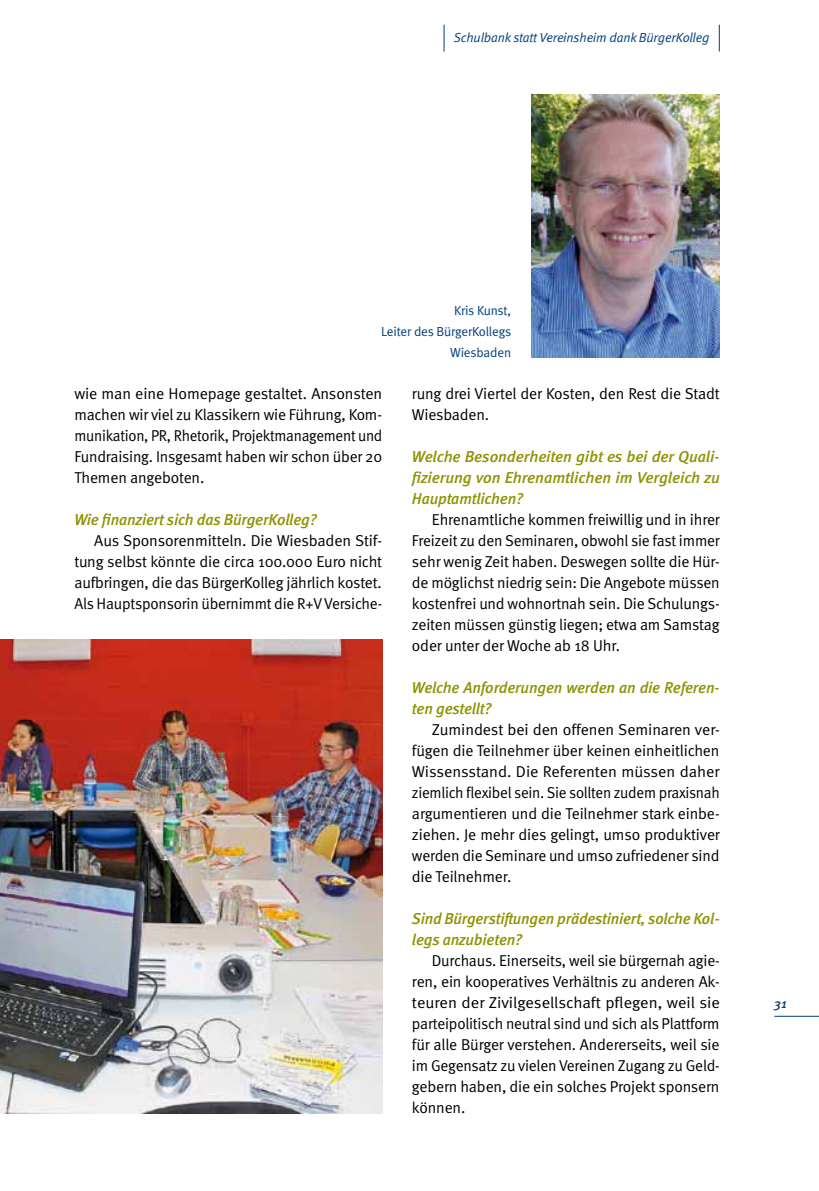
<style>
.page{position:relative;width:819px;height:1191px;background:#fff}
.page>*{position:absolute;margin:0;border:0;box-sizing:border-box;transform-origin:0 0}
.t1{font:15.75px/21px "Meta Normal";letter-spacing:-.01em;color:#000;text-align:justify}
.t2{font:italic 500 15.75px/21px "Meta";letter-spacing:-.01em;color:#8f9201}
.t3{font:italic 13.12px "Meta Normal";letter-spacing:-.01em;color:#003f7d}
.t4{font:13.12px/21px "Meta Normal";letter-spacing:-.015em;color:#003f7d;text-align:right}
.t5{font:italic 500 13.12px "Meta";color:#003f7d}
</style>
<div class="page">
<svg style="left:718px;top:25px;width:1px;height:27px"></svg>
<hr style="left:774px;top:1015px;width:45px;height:1px;background:#003f7d">
<svg style="left:443px;top:25px;width:1px;height:27px"></svg>
<img style="left:531px;top:94px;width:188px;height:263px">
<img style="left:0;top:640px;width:382px;height:473px">
<p class="t3" style="left:454px;top:30px;width:257px">Schulbank statt Vereinsheim dank BürgerKolleg</p>
<p class="t4" style="left:381px;top:300px;width:132px">Kris Kunst,<br>Leiter des BürgerKollegs<br>Wiesbaden</p>
<p class="t1" style="left:74px;top:383px;width:309px">wie man eine Homepage gestaltet. Ansonsten machen wir viel zu Klassikern wie Führung, Kom&shy;munikation, PR, Rhetorik, Projektmanagement und Fundraising. Insgesamt haben wir schon über 20<br>Themen angeboten.</p>
<p class="t2" style="left:74px;top:509px;width:244px">Wie finanziert sich das BürgerKolleg?</p>
<p class="t1" style="left:74px;top:530px;width:309px;text-indent:20px">Aus Sponsorenmitteln. Die Wiesbaden Stif&shy;tung selbst könnte die circa 100.000 Euro nicht aufbringen, die das BürgerKolleg jährlich kostet.<br>Als Hauptsponsorin übernimmt die R+V Versiche-</p>
<p class="t1" style="left:412px;top:383px;width:309px">rung drei Viertel der Kosten, den Rest die Stadt<br>Wiesbaden.</p>
<p class="t2" style="left:412px;top:446px;width:309px;text-align:justify">Welche Besonderheiten gibt es bei der Quali&shy;fizierung von Ehrenamtlichen im Vergleich zu Hauptamtlichen?</p>
<p class="t1" style="left:412px;top:509px;width:309px;text-indent:20px">Ehrenamtliche kommen freiwillig und in ihrer Freizeit zu den Seminaren, obwohl sie fast immer sehr wenig Zeit haben. Deswegen sollte die Hür&shy;de möglichst niedrig sein: Die Angebote müssen kostenfrei und wohnortnah sein. Die Schulungs&shy;zeiten müssen günstig liegen; etwa am Samstag oder unter der Woche ab 18 Uhr.</p>
<p class="t2" style="left:412px;top:677px;width:309px">Welche Anforderungen werden an die Referen&shy;ten gestellt?</p>
<p class="t1" style="left:412px;top:719px;width:309px;text-indent:20px">Zumindest bei den offenen Seminaren ver&shy;fügen die Teilnehmer über keinen einheitlichen Wissensstand. Die Referenten müssen daher ziemlich flexibel sein. Sie sollten zudem praxisnah argumentieren und die Teilnehmer stark einbe&shy;ziehen. Je mehr dies gelingt, umso produktiver werden die Seminare und umso zufriedener sind die Teilnehmer.</p>
<p class="t2" style="left:412px;top:908px;width:309px">Sind Bürgerstiftungen prädestiniert, solche Kol&shy;legs anzubieten?</p>
<p class="t1" style="left:412px;top:950px;width:309px;text-indent:20px">Durchaus. Einerseits, weil sie bürgernah agie&shy;ren, ein kooperatives Verhältnis zu anderen Ak&shy;teuren der Zivilgesellschaft pflegen, weil sie parteipolitisch neutral sind und sich als Plattform für alle Bürger verstehen. Andererseits, weil sie im Gegensatz zu vielen Vereinen Zugang zu Geld&shy;gebern haben, die ein solches Projekt sponsern können.</p>
<p class="t5" style="left:774px;top:996px;width:14px">31</p>
</div>
